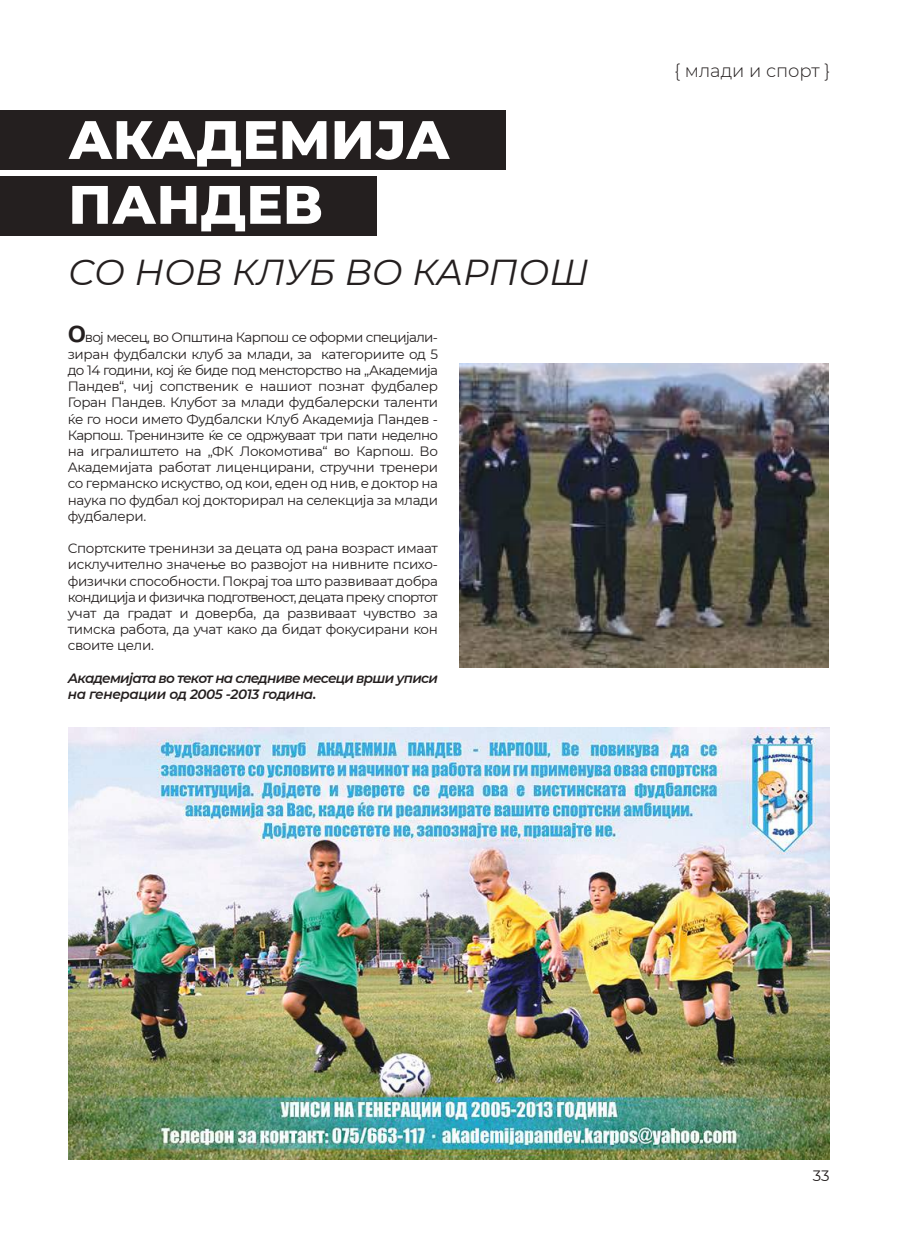
<style>
.page{position:relative;width:898px;height:1238px;background:#fff}
.page>*{position:absolute;margin:0;border:0;box-sizing:border-box;transform-origin:0 0}
.t1{font:800 54px/64.8px "Montserrat";color:#fff}
.t2{font:italic 36px "Montserrat";color:#241f1f}
.t3{font:300 18px "Montserrat";color:#241f1f}
.t4{font:15px "Montserrat";color:#241f1f}
.t5{font:13.5px/16.2px "Montserrat";letter-spacing:-.025em;color:#241f1f;text-align:justify}
.t6{font:italic 600 13.5px/16.2px "Montserrat";letter-spacing:-.05em;color:#241f1f}
.s1{font-family:"Podkova";font-weight:800;font-size:27px}
</style>
<div class="page">
<div style="left:0;top:111px;width:505px;height:59px;background:#241f1f"></div>
<div style="left:0;top:177px;width:377px;height:59px;background:#241f1f"></div>
<img style="left:68px;top:727px;width:761px;height:432px">
<img style="left:459px;top:363px;width:369px;height:304px">
<h1 class="t1" style="left:68px;top:104px;width:383px">АКАДЕМИЈА<br>ПАНДЕВ</h1>
<h2 class="t2" style="left:68px;top:247px;width:522px">СО НОВ КЛУБ ВО КАРПОШ</h2>
<p class="t5" style="left:68px;top:329px;width:371px"><span class="s1">O</span>вој месец, во Општина Карпош се оформи специјали&shy;зиран фудбалски клуб за млади, за категориите од 5 до 14 години, кој ќе биде под менсторство на „Академија Пандев“, чиј сопственик е нашиот познат фудбалер Горан Пандев. Клубот за млади фудбалерски таленти ќе го носи името Фудбалски Клуб Академија Пандев - Карпош. Тренинзите ќе се одржуваат три пати неделно на игралиштето на „ФК Локомотива“ во Карпош. Во Академијата работат лиценцирани, стручни тренери со германско искуство, од кои, еден од нив, е доктор на наука по фудбал кој докторирал на селекција за млади фудбалери.</p>
<p class="t5" style="left:68px;top:540px;width:371px">Спортските тренинзи за децата од рана возраст имаат исклучително значење во развојот на нивните психо&shy;физички способности. Покрај тоа што развиваат добра кондиција и физичка подготвеност, децата преку спортот учат да градат и доверба, да развиваат чувство за тимска работа, да учат како да бидат фокусирани кон своите цели.</p>
<p class="t6" style="left:68px;top:669px;width:371px">Академијата во текот на следниве месеци врши уписи на генерации од 2005 -2013 година.</p>
<h3 class="t3" style="left:674px;top:58px;width:157px">{ млади и спорт }</h3>
<p class="t4" style="left:812px;top:1165px;width:18px">33</p>
</div>
